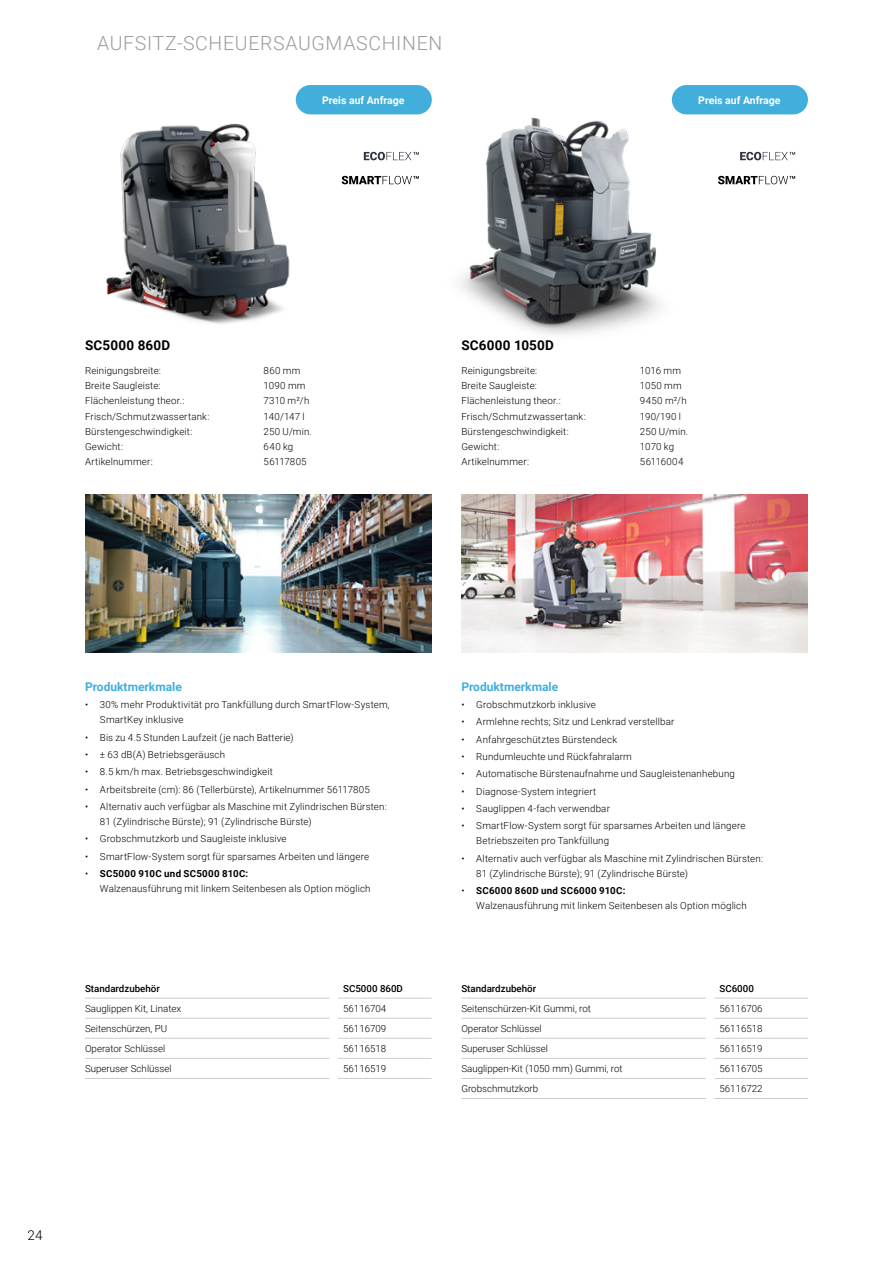
<style>
.page{position:relative;width:893px;height:1263px;background:#fff}
.page>*{position:absolute;margin:0;border:0;box-sizing:border-box;transform-origin:0 0}
.t1{font:300 19.5px "Roboto";letter-spacing:.035em;color:#9d9d9c}
.t2{font:700 13.5px "Roboto";letter-spacing:.015em;color:#000}
.t3{font:300 13.5px "Roboto";color:#000}
.t4{font:700 12px "Roboto";color:#42aedc}
.t5{font:700 10.5px "Roboto";color:#fff}
.t6{font:300 9.75px/15.1px "Roboto";letter-spacing:.015em;color:#000}
.t7{font:500 9.75px "Roboto";color:#000}
.t8{font:300 9.75px "Roboto";letter-spacing:.035em;color:#000}
.s1{font-weight:700}
</style>
<div class="page">
<img style="left:461px;top:495px;width:347px;height:157px">
<img style="left:85px;top:495px;width:347px;height:157px">
<img style="left:106px;top:105px;width:222px;height:219px">
<img style="left:460px;top:94px;width:219px;height:241px">
<hr style="left:461px;top:998px;width:245px;height:1px;background:#c6cdcf">
<hr style="left:714px;top:998px;width:94px;height:1px;background:#c6cdcf">
<hr style="left:461px;top:1018px;width:245px;height:1px;background:#c6cdcf">
<hr style="left:714px;top:1018px;width:94px;height:1px;background:#c6cdcf">
<hr style="left:461px;top:1038px;width:245px;height:1px;background:#c6cdcf">
<hr style="left:714px;top:1038px;width:94px;height:1px;background:#c6cdcf">
<hr style="left:461px;top:1058px;width:245px;height:1px;background:#c6cdcf">
<hr style="left:461px;top:1078px;width:245px;height:1px;background:#c6cdcf">
<hr style="left:461px;top:1098px;width:245px;height:1px;background:#c6cdcf">
<hr style="left:714px;top:1058px;width:94px;height:1px;background:#c6cdcf">
<hr style="left:714px;top:1078px;width:94px;height:1px;background:#c6cdcf">
<hr style="left:714px;top:1098px;width:94px;height:1px;background:#c6cdcf">
<hr style="left:85px;top:998px;width:245px;height:1px;background:#c6cdcf">
<hr style="left:338px;top:998px;width:94px;height:1px;background:#c6cdcf">
<hr style="left:85px;top:1018px;width:245px;height:1px;background:#c6cdcf">
<hr style="left:338px;top:1018px;width:94px;height:1px;background:#c6cdcf">
<hr style="left:85px;top:1038px;width:245px;height:1px;background:#c6cdcf">
<hr style="left:338px;top:1038px;width:94px;height:1px;background:#c6cdcf">
<hr style="left:85px;top:1058px;width:245px;height:1px;background:#c6cdcf">
<hr style="left:85px;top:1078px;width:245px;height:1px;background:#c6cdcf">
<hr style="left:338px;top:1058px;width:94px;height:1px;background:#c6cdcf">
<hr style="left:338px;top:1078px;width:94px;height:1px;background:#c6cdcf">
<svg style="left:718px;top:176px;width:77px;height:8px"></svg>
<svg style="left:740px;top:152px;width:55px;height:8px"></svg>
<svg style="left:342px;top:176px;width:77px;height:8px"></svg>
<svg style="left:364px;top:152px;width:55px;height:8px"></svg>
<div style="left:672px;top:85px;width:136px;height:29px;background:#42aedc;border-radius:15px"></div>
<div style="left:296px;top:85px;width:136px;height:29px;background:#42aedc;border-radius:15px"></div>
<h1 class="t1" style="left:97px;top:29px;width:347px">AUFSITZ-SCHEUERSAUGMASCHINEN</h1>
<p class="t5" style="left:322px;top:93px;width:84px">Preis auf Anfrage</p>
<p class="t5" style="left:698px;top:93px;width:84px">Preis auf Anfrage</p>
<h2 class="t2" style="left:85px;top:336px;width:87px">SC5000 860D</h2>
<p class="t6" style="left:85px;top:363px;width:77px">Reinigungsbreite:</p>
<p class="t6" style="left:264px;top:363px;width:38px">860 mm</p>
<p class="t6" style="left:85px;top:378px;width:77px">Breite Saugleiste:</p>
<p class="t6" style="left:264px;top:378px;width:43px">1090 mm</p>
<p class="t6" style="left:85px;top:393px;width:101px">Flächenleistung theor.:</p>
<p class="t6" style="left:264px;top:393px;width:47px">7310 m²/h</p>
<p class="t6" style="left:85px;top:408px;width:126px">Frisch/Schmutzwassertank:</p>
<p class="t6" style="left:264px;top:408px;width:43px">140/147 l</p>
<p class="t6" style="left:85px;top:423px;width:109px">Bürstengeschwindigkeit:</p>
<p class="t6" style="left:264px;top:423px;width:48px">250 U/min.</p>
<p class="t6" style="left:85px;top:438px;width:40px">Gewicht:</p>
<p class="t6" style="left:264px;top:438px;width:31px">640 kg</p>
<p class="t6" style="left:85px;top:454px;width:69px">Artikelnummer:</p>
<p class="t6" style="left:264px;top:454px;width:45px">56117805</p>
<h2 class="t2" style="left:461px;top:336px;width:94px">SC6000 1050D</h2>
<p class="t6" style="left:461px;top:363px;width:77px">Reinigungsbreite:</p>
<p class="t6" style="left:640px;top:363px;width:43px">1016 mm</p>
<p class="t6" style="left:461px;top:378px;width:77px">Breite Saugleiste:</p>
<p class="t6" style="left:640px;top:378px;width:43px">1050 mm</p>
<p class="t6" style="left:461px;top:393px;width:101px">Flächenleistung theor.:</p>
<p class="t6" style="left:640px;top:393px;width:48px">9450 m²/h</p>
<p class="t6" style="left:461px;top:408px;width:126px">Frisch/Schmutzwassertank:</p>
<p class="t6" style="left:640px;top:408px;width:43px">190/190 l</p>
<p class="t6" style="left:461px;top:423px;width:109px">Bürstengeschwindigkeit:</p>
<p class="t6" style="left:640px;top:423px;width:48px">250 U/min.</p>
<p class="t6" style="left:461px;top:438px;width:40px">Gewicht:</p>
<p class="t6" style="left:640px;top:438px;width:36px">1070 kg</p>
<p class="t6" style="left:461px;top:454px;width:69px">Artikelnummer:</p>
<p class="t8" style="left:640px;top:455px;width:45px">56116004</p>
<p class="t4" style="left:85px;top:678px;width:98px">Produktmerkmale</p>
<p class="t6" style="left:100px;top:697px;width:291px;text-indent:-15px">• 30% mehr Produktivität pro Tankfüllung durch SmartFlow-System,<br>SmartKey inklusive</p>
<p class="t6" style="left:85px;top:729px;width:210px">• Bis zu 4.5 Stunden Laufzeit (je nach Batterie)</p>
<p class="t6" style="left:85px;top:746px;width:142px">• ± 63 dB(A) Betriebsgeräusch</p>
<p class="t6" style="left:85px;top:764px;width:189px">• 8.5 km/h max. Betriebsgeschwindigkeit</p>
<p class="t6" style="left:85px;top:781px;width:286px">• Arbeitsbreite (cm): 86 (Tellerbürste), Artikelnummer 56117805</p>
<p class="t6" style="left:100px;top:798px;width:288px;text-indent:-15px">• Alternativ auch verfügbar als Maschine mit Zylindrischen Bürsten:<br>81 (Zylindrische Bürste); 91 (Zylindrische Bürste)</p>
<p class="t6" style="left:85px;top:831px;width:203px">• Grobschmutzkorb und Saugleiste inklusive</p>
<p class="t6" style="left:85px;top:848px;width:286px">• SmartFlow-System sorgt für sparsames Arbeiten und längere</p>
<p class="t6" style="left:100px;top:865px;width:272px;text-indent:-15px">• <span class="s1">SC5000 910C und SC5000 810C:<br></span>Walzenausführung mit linkem Seitenbesen als Option möglich</p>
<p class="t7" style="left:85px;top:981px;width:76px">Standardzubehör</p>
<p class="t7" style="left:343px;top:981px;width:61px">SC5000 860D</p>
<p class="t6" style="left:85px;top:1000px;width:98px">Sauglippen Kit, Linatex</p>
<p class="t6" style="left:343px;top:1000px;width:45px">56116704</p>
<p class="t6" style="left:85px;top:1020px;width:84px">Seitenschürzen, PU</p>
<p class="t6" style="left:343px;top:1020px;width:45px">56116709</p>
<p class="t6" style="left:85px;top:1040px;width:82px">Operator Schlüssel</p>
<p class="t6" style="left:343px;top:1040px;width:45px">56116518</p>
<p class="t6" style="left:85px;top:1061px;width:88px">Superuser Schlüssel</p>
<p class="t6" style="left:343px;top:1061px;width:45px">56116519</p>
<h2 class="t3" style="left:28px;top:1225px;width:16px">24</h2>
<p class="t4" style="left:461px;top:678px;width:98px">Produktmerkmale</p>
<p class="t6" style="left:461px;top:697px;width:136px">• Grobschmutzkorb inklusive</p>
<p class="t6" style="left:461px;top:714px;width:215px">• Armlehne rechts; Sitz und Lenkrad verstellbar</p>
<p class="t6" style="left:461px;top:731px;width:157px">• Anfahrgeschütztes Bürstendeck</p>
<p class="t6" style="left:461px;top:749px;width:172px">• Rundumleuchte und Rückfahralarm</p>
<p class="t6" style="left:461px;top:766px;width:275px">• Automatische Bürstenaufnahme und Saugleistenanhebung</p>
<p class="t6" style="left:461px;top:783px;width:137px">• Diagnose-System integriert</p>
<p class="t6" style="left:461px;top:800px;width:150px">• Sauglippen 4-fach verwendbar</p>
<p class="t6" style="left:476px;top:818px;width:271px;text-indent:-15px">• SmartFlow-System sorgt für sparsames Arbeiten und längere<br>Betriebszeiten pro Tankfüllung</p>
<p class="t6" style="left:476px;top:850px;width:288px;text-indent:-15px">• Alternativ auch verfügbar als Maschine mit Zylindrischen Bürsten:<br>81 (Zylindrische Bürste); 91 (Zylindrische Bürste)</p>
<p class="t6" style="left:476px;top:883px;width:272px;text-indent:-15px">• <span class="s1">SC6000 860D und SC6000 910C:<br></span>Walzenausführung mit linkem Seitenbesen als Option möglich</p>
<p class="t7" style="left:461px;top:981px;width:76px">Standardzubehör</p>
<p class="t7" style="left:719px;top:981px;width:36px">SC6000</p>
<p class="t6" style="left:461px;top:1000px;width:131px">Seitenschürzen-Kit Gummi, rot</p>
<p class="t6" style="left:719px;top:1000px;width:45px">56116706</p>
<p class="t6" style="left:461px;top:1020px;width:82px">Operator Schlüssel</p>
<p class="t6" style="left:719px;top:1020px;width:45px">56116518</p>
<p class="t6" style="left:461px;top:1040px;width:88px">Superuser Schlüssel</p>
<p class="t6" style="left:719px;top:1040px;width:45px">56116519</p>
<p class="t6" style="left:461px;top:1061px;width:163px">Sauglippen-Kit (1050 mm) Gummi, rot</p>
<p class="t6" style="left:719px;top:1061px;width:45px">56116705</p>
<p class="t6" style="left:461px;top:1081px;width:78px">Grobschmutzkorb</p>
<p class="t6" style="left:719px;top:1081px;width:45px">56116722</p>
</div>
